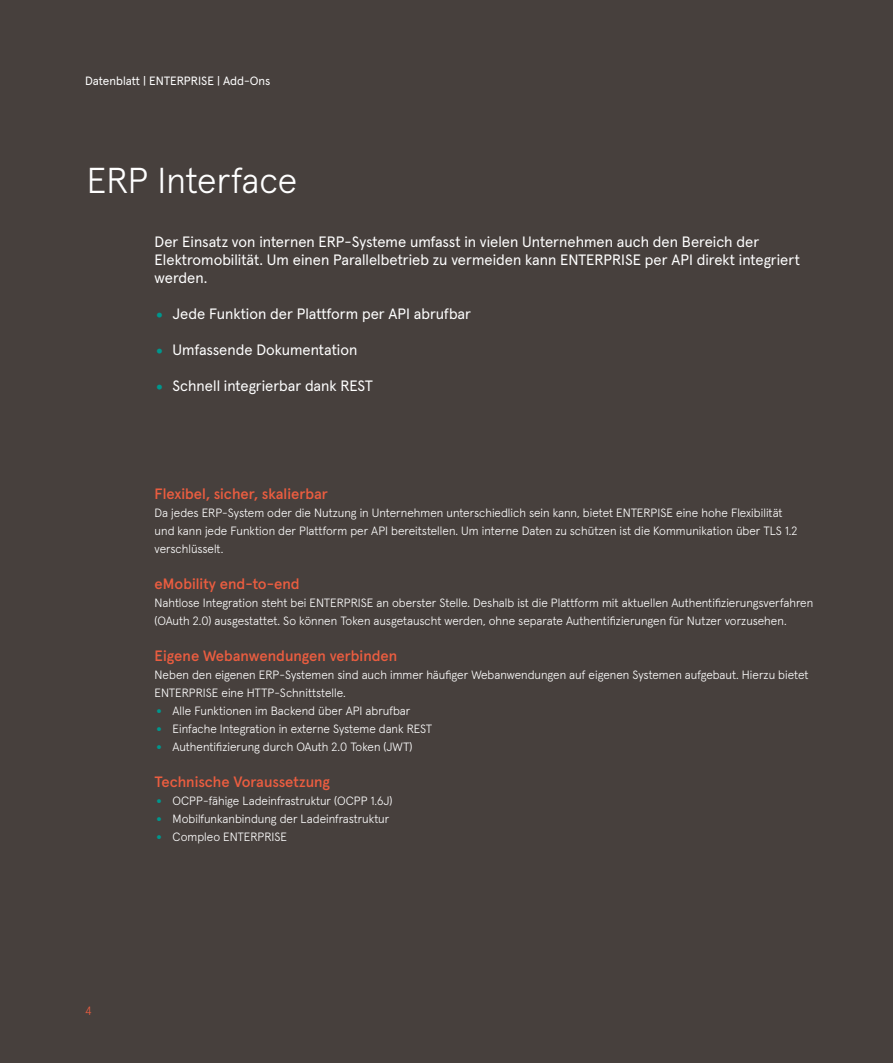
<style>
.page{position:relative;width:893px;height:1063px;background:#47403d}
.page>*{position:absolute;margin:0;border:0;box-sizing:border-box;transform-origin:0 0}
.t1{font:300 36px "Apercu Pro";letter-spacing:-.005em;color:#fff}
.t2{font:15px/18px "Apercu Pro";color:#fff}
.t3{font:500 15px "Apercu Pro";color:#eb5d40}
.t4{font:300 12px/18px "Apercu Pro";color:#fff}
.t5{font:12px "Apercu Pro";color:#fff}
.t6{font:300 12px "Apercu Pro";color:#eb5d40}
.s1{font-size:30px;color:#00968d}
</style>
<div class="page">
<p class="t5" style="left:85px;top:72px;width:187px">Datenblatt | ENTERPRISE | Add-Ons</p>
<h1 class="t1" style="left:87px;top:153px;width:212px">ERP Interface</h1>
<p class="t2" style="left:155px;top:232px;width:647px">Der Einsatz von internen ERP-Systeme umfasst in vielen Unternehmen auch den Bereich der<br>Elektromobilität. Um einen Parallelbetrieb zu vermeiden kann ENTERPRISE per API direkt integriert werden.</p>
<p class="t2" style="left:155px;top:304px;width:318px"><span class="s1">•</span> Jede Funktion der Plattform per API abrufbar</p>
<p class="t2" style="left:155px;top:340px;width:204px"><span class="s1">•</span> Umfassende Dokumentation</p>
<p class="t2" style="left:155px;top:376px;width:220px"><span class="s1">•</span> Schnell integrierbar dank REST</p>
<p class="t3" style="left:155px;top:482px;width:175px">Flexibel, sicher, skalierbar</p>
<p class="t4" style="left:155px;top:503px;width:644px">Da jedes ERP-System oder die Nutzung in Unternehmen unterschiedlich sein kann, bietet ENTERPISE eine hohe Flexibilität und kann jede Funktion der Plattform per API bereitstellen. Um interne Daten zu schützen ist die Kommunikation über TLS 1.2 verschlüsselt.</p>
<p class="t3" style="left:155px;top:572px;width:147px">eMobility end-to-end</p>
<p class="t4" style="left:155px;top:593px;width:660px">Nahtlose Integration steht bei ENTERPRISE an oberster Stelle. Deshalb ist die Plattform mit aktuellen Authentifizierungsverfahren (OAuth 2.0) ausgestattet. So können Token ausgetauscht werden, ohne separate Authentifizierungen für Nutzer vorzusehen.</p>
<p class="t3" style="left:155px;top:644px;width:244px">Eigene Webanwendungen verbinden</p>
<p class="t4" style="left:155px;top:665px;width:656px">Neben den eigenen ERP-Systemen sind auch immer häufiger Webanwendungen auf eigenen Systemen aufgebaut. Hierzu bietet<br>ENTERPRISE eine HTTP-Schnittstelle.</p>
<p class="t4" style="left:155px;top:701px;width:257px"><span class="s1">•</span> Alle Funktionen im Backend über API abrufbar</p>
<p class="t4" style="left:155px;top:719px;width:279px"><span class="s1">•</span> Einfache Integration in externe Systeme dank REST</p>
<p class="t4" style="left:155px;top:737px;width:259px"><span class="s1">•</span> Authentifizierung durch OAuth 2.0 Token (JWT)</p>
<p class="t3" style="left:155px;top:770px;width:177px">Technische Voraussetzung</p>
<p class="t4" style="left:155px;top:791px;width:240px"><span class="s1">•</span> OCPP-fähige Ladeinfrastruktur (OCPP 1.6J)</p>
<p class="t4" style="left:155px;top:809px;width:236px"><span class="s1">•</span> Mobilfunkanbindung der Ladeinfrastruktur</p>
<p class="t4" style="left:155px;top:827px;width:134px"><span class="s1">•</span> Compleo ENTERPRISE</p>
<p class="t6" style="left:85px;top:1001px;width:8px">4</p>
</div>
